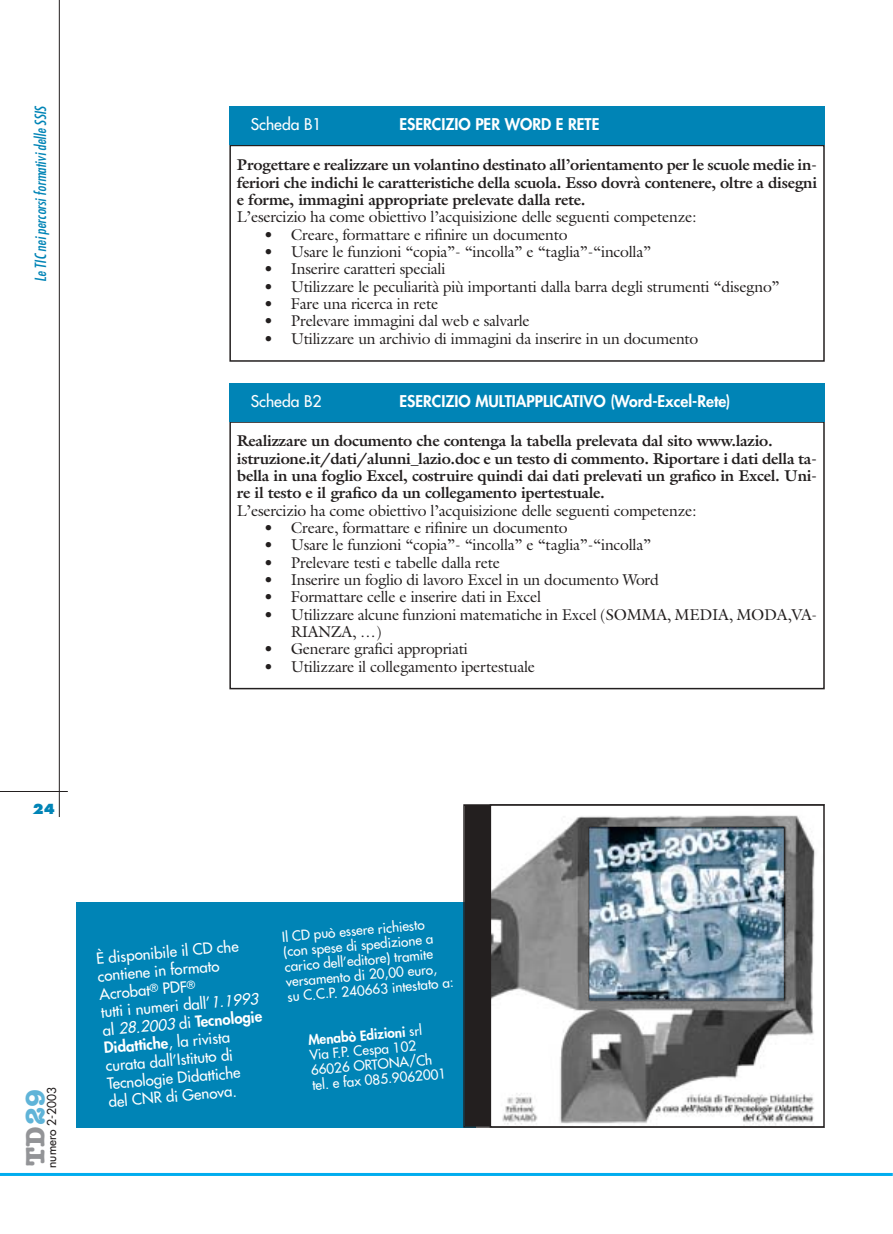
<style>
.page{position:relative;width:893px;height:1234px;background:#fff}
.page>*{position:absolute;margin:0;border:0;box-sizing:border-box;transform-origin:0 0}
.t1{font:700 27.45px "American Typewriter";color:#939497}
.t2{font:15.75px/17.2px "Galliard";letter-spacing:-.015em;color:#231f1f}
.t3{font:700 15.75px/17.4px "Galliard";letter-spacing:-.02em;color:#231f1f;text-align:justify}
.t4{font:800 15.75px "Futura";color:#fff}
.t5{font:15.75px "Futura";color:#fff}
.t6{font:15px/18px "Futura";color:#fff}
.t7{font:italic condensed 15px "Futura";color:#0084b6}
.t8{font:13.5px/15px "Futura";color:#fff}
.t9{font:800 13.5px "Futura";color:#0084b6}
.t10{font:12px "Futura";color:#231f1f}
.s1{color:#60b4d8}
.s2{font-style:italic}
.s3{font-weight:800}
</style>
<div class="page">
<div style="left:76px;top:901px;width:400px;height:226px;background:#0084b6"></div>
<hr style="left:0;top:1172px;width:893px;height:3px;background:#00adef">
<hr style="left:59px;top:0;width:1px;height:816px;background:#231f1f">
<hr style="left:0;top:791px;width:68px;height:1px;background:#231f1f">
<div style="left:229px;top:145px;width:596px;height:216px;border:2px solid #231f1f"></div>
<div style="left:229px;top:106px;width:596px;height:39px;background:#0084b6"></div>
<div style="left:229px;top:421px;width:596px;height:268px;border:2px solid #231f1f"></div>
<div style="left:229px;top:383px;width:596px;height:38px;background:#0084b6"></div>
<div style="left:465px;top:805px;width:358px;height:320px;background:#231f1f"></div>
<img style="left:493px;top:807px;width:329px;height:317px">
<div style="left:490px;top:804px;width:335px;height:323px;border:2px solid #231f1f"></div>
<img style="left:589px;top:827px;width:195px;height:173px">
<p class="t7" style="left:34px;top:282px;width:179px;rotate:-90deg">Le TIC neipercorsiformatividelle SSIS</p>
<p class="t5" style="left:251px;top:117px;width:72px">Scheda B1</p>
<p class="t4" style="left:399px;top:117px;width:201px">ESERCIZIO PER WORD E RETE</p>
<p class="t3" style="left:237px;top:158px;width:582px">Progettare e realizzare un volantino destinato all’orientamento per le scuole medie in&shy;feriori che indichi le caratteristiche della scuola. Esso dovrà contenere, oltre a disegni e forme, immagini appropriate prelevate dalla rete.</p>
<p class="t2" style="left:237px;top:210px;width:461px">L’esercizio ha come obiettivo l’acquisizione delle seguenti competenze:</p>
<p class="t2" style="left:264px;top:227px;width:305px">• Creare, formattare e rifinire un documento</p>
<p class="t2" style="left:264px;top:244px;width:389px">• Usare le funzioni “copia”- “incolla” e “taglia”-“incolla”</p>
<p class="t2" style="left:264px;top:262px;width:183px">• Inserire caratteri speciali</p>
<p class="t2" style="left:264px;top:279px;width:517px">• Utilizzare le peculiarità più importanti dalla barra degli strumenti “disegno”</p>
<p class="t2" style="left:264px;top:296px;width:176px">• Fare una ricerca in rete</p>
<p class="t2" style="left:264px;top:314px;width:267px">• Prelevare immagini dal web e salvarle</p>
<p class="t2" style="left:264px;top:331px;width:436px">• Utilizzare un archivio di immagini da inserire in un documento</p>
<p class="t5" style="left:251px;top:393px;width:72px">Scheda B2</p>
<p class="t4" style="left:399px;top:393px;width:332px">ESERCIZIO MULTIAPPLICATIVO (Word-Excel-Rete)</p>
<p class="t3" style="left:237px;top:434px;width:582px;text-align:left">Realizzare un documento che contenga la tabella prelevata dal sito www.lazio. istruzione.it/dati/alunni_lazio.doc e un testo di commento. Riportare i dati della ta&shy;bella in una foglio Excel, costruire quindi dai dati prelevati un grafico in Excel. Uni&shy;re il testo e il grafico da un collegamento ipertestuale.</p>
<p class="t2" style="left:237px;top:503px;width:461px">L’esercizio ha come obiettivo l’acquisizione delle seguenti competenze:</p>
<p class="t2" style="left:264px;top:520px;width:305px">• Creare, formattare e rifinire un documento</p>
<p class="t2" style="left:264px;top:538px;width:389px">• Usare le funzioni “copia”- “incolla” e “taglia”-“incolla”</p>
<p class="t2" style="left:264px;top:555px;width:238px">• Prelevare testi e tabelle dalla rete</p>
<p class="t2" style="left:264px;top:572px;width:397px">• Inserire un foglio di lavoro Excel in un documento Word</p>
<p class="t2" style="left:264px;top:590px;width:279px">• Formattare celle e inserire dati in Excel</p>
<p class="t2" style="left:291px;top:607px;width:528px;text-indent:-27px">• Utilizzare alcune funzioni matematiche in Excel (SOMMA, MEDIA, MODA,VA-<br>RIANZA, …)</p>
<p class="t2" style="left:264px;top:642px;width:205px">• Generare grafici appropriati</p>
<p class="t2" style="left:264px;top:659px;width:273px">• Utilizzare il collegamento ipertestuale</p>
<p class="t9" style="left:33px;top:803px;width:24px">24</p>
<h1 class="t1" style="left:26px;top:1165px;width:79px;rotate:-90deg">TD<span class="s1">29</span></h1>
<p class="t10" style="left:46px;top:1167px;width:82px;rotate:-90deg">numero 2-2003</p>
<p class="t6" style="left:96px;top:950px;width:162px;rotate:-5deg">È disponibile il CD che contiene in formato<br>Acrobat<sup>®</sup> PDF<sup>®<br></sup>tutti i numeri dall’<span class="s2">1.1993 </span>al <span class="s2">28.2003</span> di <span class="s3">Tecnologie<br>Didattiche</span>, la rivista curata dall’Istituto di<br>Tecnologie Didattiche<br>del CNR di Genova.</p>
<p class="t8" style="left:282px;top:930px;width:168px;rotate:-5deg">Il CD può essere richiesto (con spese di spedizione a carico dell’editore) tramite versamento di 20,00 euro, su C.C.P. 240663 intestato a:</p>
<p class="t8" style="left:308px;top:1033px;width:136px;rotate:-5deg"><span class="s3">Menabò Edizioni</span> srl<br>Via F.P. Cespa 102<br>66026 ORTONA/Ch tel. e fax 085.9062001</p>
</div>
